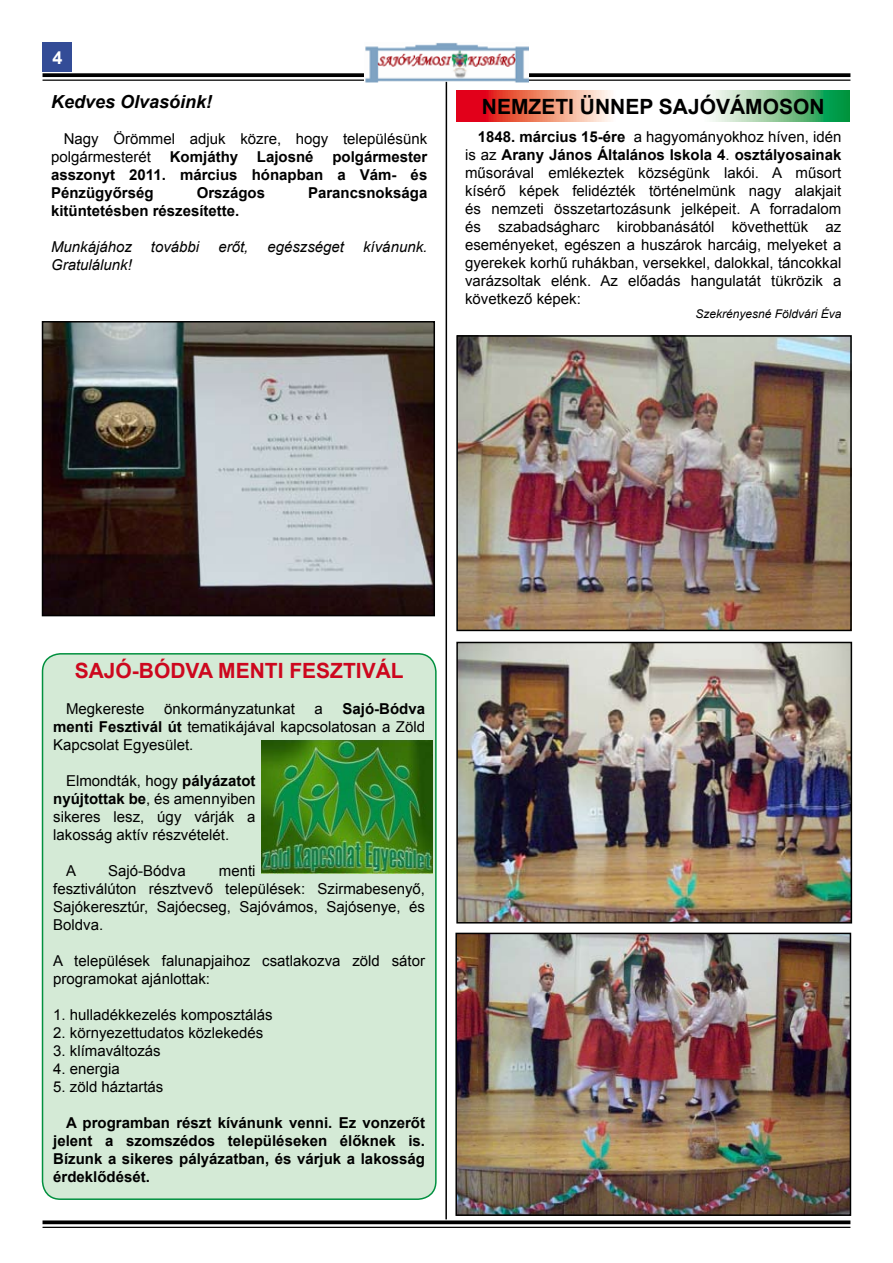
<style>
.page{position:relative;width:893px;height:1263px;background:#fff}
.page>*{position:absolute;margin:0;border:0;box-sizing:border-box;transform-origin:0 0}
.t1{font:700 21px "Arial";color:#cd071e}
.t2{font:700 21px "Arial";color:#000}
.t3{font:italic 700 18px "Arial";color:#000}
.t4{font:700 18px "Arial";color:#fff}
.t5{font:15px/18px "Arial";color:#000}
.t6{font:700 15px/18px "Arial";color:#000;text-align:justify}
.t7{font:italic 15px "Arial";color:#000}
.t8{font:italic 12px "Arial";color:#000}
.s1{font-weight:700}
</style>
<div class="page">
<div style="left:43px;top:43px;width:29px;height:29px;background:#334c97"></div>
<svg style="left:43px;top:73px;width:807px;height:4px;background:#131313"></svg>
<hr style="left:43px;top:80px;width:807px;height:1px;background:#000">
<img style="left:365px;top:43px;width:163px;height:40px">
<svg style="left:43px;top:1220px;width:807px;height:4px;background:#1e1e1e"></svg>
<hr style="left:43px;top:1227px;width:807px;height:1px;background:#000">
<hr style="left:445px;top:82px;width:2px;height:1137px;background:#000">
<svg style="left:457px;top:91px;width:393px;height:30px"></svg>
<div style="left:43px;top:654px;width:393px;height:545px;background:#d4ead6;border-radius:18px"></div>
<div style="left:42px;top:653px;width:395px;height:547px;border:2px solid #01903f;border-radius:18px"></div>
<img style="left:261px;top:740px;width:172px;height:134px">
<img style="left:459px;top:645px;width:390px;height:275px">
<div style="left:456px;top:642px;width:396px;height:281px;border:2px solid #000"></div>
<img style="left:458px;top:936px;width:390px;height:277px">
<div style="left:455px;top:933px;width:396px;height:283px;border:2px solid #000"></div>
<img style="left:459px;top:338px;width:390px;height:290px">
<div style="left:456px;top:335px;width:396px;height:296px;border:2px solid #000"></div>
<img style="left:45px;top:324px;width:387px;height:289px">
<div style="left:42px;top:321px;width:393px;height:295px;border:2px solid #000"></div>
<p class="t4" style="left:52px;top:46px;width:12px">4</p>
<p class="t3" style="left:51px;top:90px;width:163px">Kedves Olvasóink!</p>
<h1 class="t2" style="left:482px;top:92px;width:344px">NEMZETI ÜNNEP SAJÓVÁMOSON</h1>
<p class="t5" style="left:51px;top:130px;width:378px;text-indent:13px">Nagy Örömmel adjuk közre, hogy településünk polgármesterét</p>
<p class="t5" style="left:465px;top:128px;width:378px;text-align:justify;text-indent:13px"><span class="s1">1848. március 15-ére</span> a hagyományokhoz híven, idén is az <span class="s1">Arany János Általános Iskola 4</span>. <span class="s1">osztályosainak </span>műsorával emlékeztek községünk lakói. A műsort kísérő képek felidézték történelmünk nagy alakjait és nemzeti összetartozásunk jelképeit. A forradalom és szabadságharc kirobbanásától követhettük az eseményeket, egészen a huszárok harcáig, melyeket a gyerekek korhű ruhákban, versekkel, dalokkal, táncokkal varázsoltak elénk. Az előadás hangulatát tükrözik a következő képek:</p>
<p class="t8" style="left:695px;top:306px;width:148px">Szekrényesné Földvári Éva</p>
<p class="t6" style="left:51px;top:148px;width:378px;text-indent:119px">Komjáthy Lajosné polgármester asszonyt 2011. március hónapban a Vám- és Pénzügyőrség</p>
<p class="t6" style="left:197px;top:184px;width:70px">Országos</p>
<p class="t6" style="left:308px;top:184px;width:121px">Parancsnoksága</p>
<p class="t6" style="left:51px;top:202px;width:190px">kitüntetésben részesítette.</p>
<p class="t7" style="left:51px;top:237px;width:82px">Munkájához</p>
<p class="t7" style="left:151px;top:237px;width:50px">további</p>
<p class="t7" style="left:218px;top:237px;width:32px">erőt,</p>
<p class="t7" style="left:267px;top:237px;width:78px">egészséget</p>
<p class="t7" style="left:363px;top:237px;width:66px">kívánunk.</p>
<p class="t7" style="left:51px;top:255px;width:82px">Gratulálunk!</p>
<h1 class="t1" style="left:75px;top:657px;width:331px">SAJÓ-BÓDVA MENTI FESZTIVÁL</h1>
<p class="t5" style="left:66px;top:700px;width:80px">Megkereste</p>
<p class="t5" style="left:164px;top:700px;width:132px">önkormányzatunkat</p>
<p class="t5" style="left:315px;top:700px;width:10px">a</p>
<p class="t5" style="left:53px;top:700px;width:373px;text-align:justify;text-indent:289px"><span class="s1">Sajó-Bódva menti Fesztivál út</span> tematikájával kapcsolatosan a Zöld Kapcsolat Egyesület.</p>
<p class="t5" style="left:53px;top:772px;width:204px;text-align:justify;text-indent:13px">Elmondták, hogy <span class="s1">pályázatot nyújtottak be</span>, és amennyiben sikeres lesz, úgy várják a lakosság aktív részvételét.</p>
<p class="t5" style="left:66px;top:862px;width:12px">A</p>
<p class="t5" style="left:108px;top:862px;width:79px">Sajó-Bódva</p>
<p class="t5" style="left:53px;top:862px;width:373px;text-indent:166px">menti<br>fesztiválúton résztvevő települések: Szirmabesenyő,<br>Sajókeresztúr, Sajóecseg, Sajóvámos, Sajósenye, és<br>Boldva.</p>
<p class="t5" style="left:53px;top:952px;width:373px">A települések falunapjaihoz csatlakozva zöld sátor programokat ajánlottak:</p>
<p class="t5" style="left:53px;top:1006px;width:221px">1. hulladékkezelés komposztálás</p>
<p class="t5" style="left:53px;top:1024px;width:212px">2. környezettudatos közlekedés</p>
<p class="t5" style="left:53px;top:1042px;width:109px">3. klímaváltozás</p>
<p class="t5" style="left:53px;top:1060px;width:68px">4. energia</p>
<p class="t5" style="left:53px;top:1078px;width:112px">5. zöld háztartás</p>
<p class="t6" style="left:53px;top:1115px;width:373px;text-indent:13px">A programban részt kívánunk venni. Ez vonzerőt jelent a szomszédos településeken élőknek is.<br>Bízunk a sikeres pályázatban, és várjuk a lakosság érdeklődését.</p>
</div>
